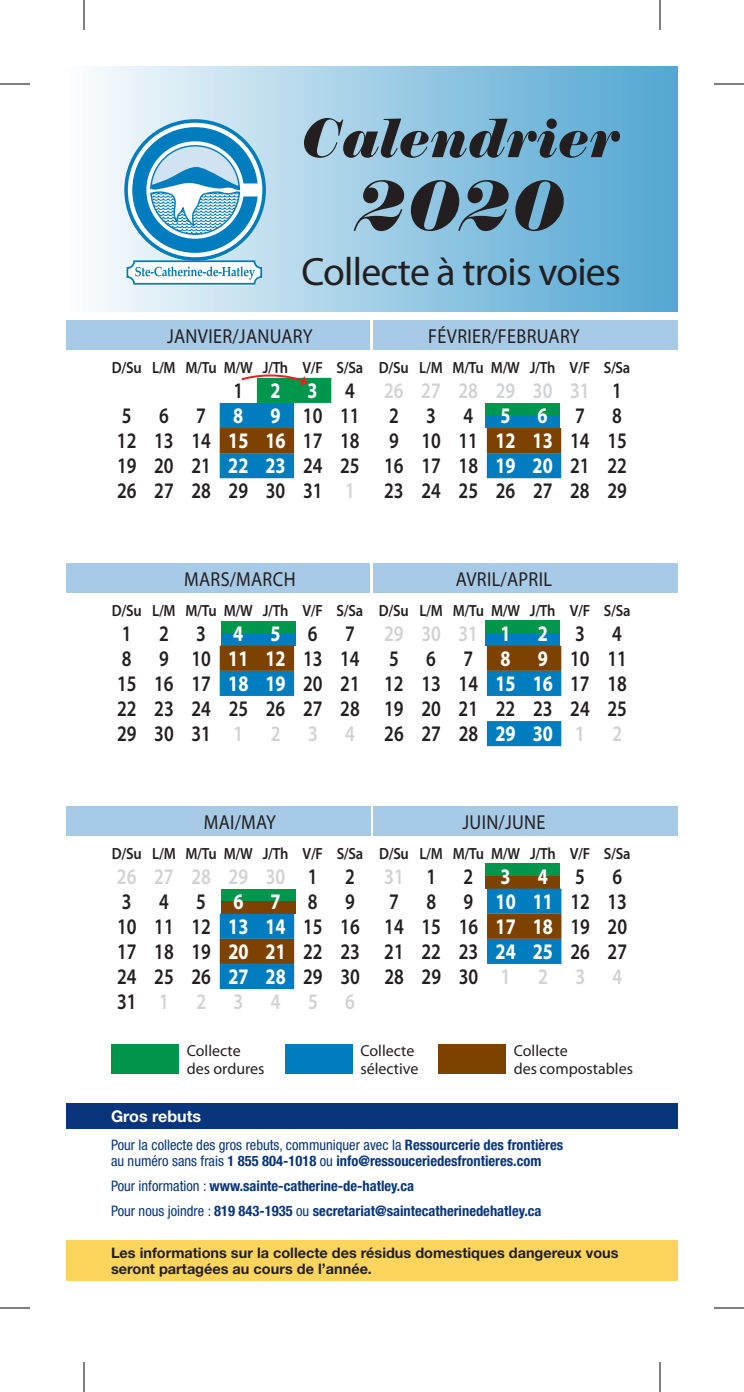
<style>
.page{position:relative;width:744px;height:1392px;background:#fff}
.page>*{position:absolute;margin:0;border:0;box-sizing:border-box;transform-origin:0 0}
.t1{font:italic 71px "Normande BT";color:#231f20}
.t2{font:italic 54.2px "Normande BT";color:#231f20}
.t3{font:39.6px "Myriad Pro";letter-spacing:-.02em;color:#231f20}
.t4{font:600 22.2px/25px "Myriad Pro";color:#231f20;scale:.82 1}
.t5{font:20.2px "Myriad Pro";letter-spacing:.02em;color:#231f20;scale:.9 1}
.t6{font:600 16.2px "Myriad Pro";letter-spacing:-.025em;color:#231f20;scale:.9 1}
.t7{font:700 16.2px "Helvetica Neue LT Std";color:#fff}
.t8{font:16px/17.8px "Myriad Pro";color:#231f20}
.t9{font:700 condensed 14.4px/16.2px "Helvetica Neue LT Std";color:#08357c}
.t10{font:700 14.4px/16.2px "Helvetica Neue LT Std";color:#231f20}
.s1{font-weight:700;color:#fff}
.s2{color:#d1d2d4}
.s3{font-weight:400}
</style>
<div class="page">
<div style="left:221px;top:621px;width:75px;height:12px;background:#00964c"></div>
<div style="left:221px;top:633px;width:75px;height:13px;background:#007dbe"></div>
<div style="left:486px;top:621px;width:74px;height:12px;background:#00964c"></div>
<div style="left:486px;top:633px;width:74px;height:13px;background:#007dbe"></div>
<svg style="left:220px;top:646px;width:74px;height:50px;background:#3f6060"></svg>
<div style="left:66px;top:564px;width:304px;height:29px;background:#a7cae7"></div>
<svg style="left:487px;top:646px;width:74px;height:100px"></svg>
<div style="left:374px;top:564px;width:304px;height:29px;background:#a7cae7"></div>
<div style="left:485px;top:403px;width:75px;height:13px;background:#00964c"></div>
<div style="left:485px;top:416px;width:75px;height:12px;background:#007dbe"></div>
<svg style="left:487px;top:428px;width:74px;height:50px;background:#3f5f5f"></svg>
<div style="left:374px;top:321px;width:304px;height:29px;background:#a7cae7"></div>
<div style="left:66px;top:321px;width:304px;height:29px;background:#a7cae7"></div>
<div style="left:221px;top:889px;width:75px;height:12px;background:#00964c"></div>
<div style="left:221px;top:901px;width:75px;height:13px;background:#7e4200"></div>
<div style="left:486px;top:864px;width:74px;height:12px;background:#00964c"></div>
<div style="left:486px;top:876px;width:74px;height:13px;background:#7e4200"></div>
<svg style="left:220px;top:914px;width:74px;height:75px;background:#2a697e"></svg>
<div style="left:66px;top:807px;width:304px;height:29px;background:#a7cae7"></div>
<svg style="left:487px;top:889px;width:74px;height:75px;background:#2b697e"></svg>
<div style="left:374px;top:807px;width:304px;height:29px;background:#a7cae7"></div>
<svg style="left:220px;top:374px;width:111px;height:104px"></svg>
<div style="left:111px;top:1045px;width:68px;height:29px;background:#00964c"></div>
<div style="left:285px;top:1045px;width:67px;height:29px;background:#007dbe"></div>
<div style="left:438px;top:1045px;width:68px;height:29px;background:#7e4200"></div>
<div style="left:66px;top:1103px;width:612px;height:26px;background:#08357c"></div>
<div style="left:66px;top:1240px;width:612px;height:41px;background:#fed55c"></div>
<div style="left:66px;top:66px;width:612px;height:246px;background:linear-gradient(to right,#fafcfd,#4fa5d2)"></div>
<div style="left:124px;top:119px;width:142px;height:142px;border:4px solid #007dbe;border-radius:50%"></div>
<svg style="left:130px;top:126px;width:130px;height:160px"></svg>
<div style="left:127px;top:260px;width:135px;height:25px;border:2px solid #007dbe;border-radius:7px"></div>
<hr style="left:0;top:84px;width:30px;height:1px;background:#000">
<hr style="left:714px;top:84px;width:30px;height:1px;background:#000">
<hr style="left:0;top:1308px;width:30px;height:1px;background:#000">
<hr style="left:714px;top:1308px;width:30px;height:1px;background:#000">
<hr style="left:84px;top:0;width:1px;height:30px;background:#000">
<hr style="left:84px;top:1362px;width:1px;height:30px;background:#000">
<hr style="left:660px;top:0;width:1px;height:30px;background:#000">
<hr style="left:660px;top:1362px;width:1px;height:30px;background:#000">
<h2 class="t2" style="left:302px;top:105px;width:319px">Calendrier</h2>
<h1 class="t1" style="left:357px;top:161px;width:210px">2020</h1>
<h3 class="t3" style="left:301px;top:247px;width:321px">Collecte à trois voies</h3>
<p class="t5" style="left:167px;top:324px;width:163px">Janvier/January</p>
<p class="t6" style="left:112px;top:357px;width:281px">D/Su L/M M/Tu M/W J/Th V/F S/Sa</p>
<p class="t4" style="left:117px;top:377px;width:298px;text-indent:116px">1<span class="s1">23</span>4<br>5 6 7 <span class="s1">8 9</span>1011<br>12 13 14 <span class="s1">15 16</span> 17 18<br>19 20 21 <span class="s1">22 23</span> 24 25<br>26 27 28 29 30 31 <span class="s2">1</span></p>
<p class="t5" style="left:428px;top:324px;width:170px">Février/February</p>
<p class="t6" style="left:379px;top:357px;width:281px">D/Su L/M M/Tu M/W J/Th V/F S/Sa</p>
<p class="t4" style="left:384px;top:377px;width:298px"><span class="s2">26 27 28 29 30 31</span> 1<br>234<span class="s1">56</span>78<br>9 10 11 <span class="s1">12 13</span> 14 15<br>16 17 18 <span class="s1">19 20</span> 21 22<br>23 24 25 26 27 28 29</p>
<p class="t5" style="left:184px;top:567px;width:125px">Mars/March</p>
<p class="t6" style="left:112px;top:600px;width:281px">D/Su L/M M/Tu M/W J/Th V/F S/Sa</p>
<p class="t4" style="left:117px;top:620px;width:298px">123<span class="s1">45</span>67<br>8 9 10<span class="s1">1112</span>1314<br>15 16 17 <span class="s1">18 19</span> 20 21<br>22 23 24 25 26 27 28<br>293031 <span class="s2">1 2 3 4</span></p>
<p class="t5" style="left:456px;top:567px;width:108px">Avril/April</p>
<p class="t6" style="left:379px;top:600px;width:281px">D/Su L/M M/Tu M/W J/Th V/F S/Sa</p>
<p class="t4" style="left:384px;top:620px;width:298px"><span class="s2">293031</span> <span class="s1">1 2</span> 3 4<br>5 6 7 <span class="s1">8 9</span>1011<br>12 13 14 <span class="s1">15 16</span> 17 18<br>19 20 21 22 23 24 25<br>262728<span class="s1">2930</span> <span class="s2">1 2</span></p>
<p class="t5" style="left:204px;top:810px;width:82px">Mai/May</p>
<p class="t6" style="left:112px;top:843px;width:281px">D/Su L/M M/Tu M/W J/Th V/F S/Sa</p>
<p class="t4" style="left:117px;top:863px;width:298px"><span class="s2">2627282930</span> 1 2<br>345<span class="s1">67</span>89<br>10 11 12 <span class="s1">13 14</span> 15 16<br>17 18 19 <span class="s1">20 21</span> 22 23<br>24 25 26 <span class="s1">27 28</span> 29 30<br>31<span class="s2">123456</span></p>
<p class="t5" style="left:462px;top:810px;width:94px">Juin/June</p>
<p class="t6" style="left:379px;top:843px;width:281px">D/Su L/M M/Tu M/W J/Th V/F S/Sa</p>
<p class="t4" style="left:384px;top:863px;width:298px"><span class="s2">31</span>12<span class="s1">34</span>56<br>7 8 9 <span class="s1">1011</span>1213<br>14 15 16 <span class="s1">17 18</span> 19 20<br>21 22 23 <span class="s1">24 25</span> 26 27<br>282930 <span class="s2">1 2 3 4</span></p>
<p class="t8" style="left:187px;top:1042px;width:79px">Collecte des ordures</p>
<p class="t8" style="left:360px;top:1042px;width:59px">Collecte sélective</p>
<p class="t8" style="left:514px;top:1042px;width:121px">Collecte<br>des compostables</p>
<p class="t7" style="left:111px;top:1106px;width:92px">Gros rebuts</p>
<p class="t9" style="left:111px;top:1137px;width:454px"><span class="s3">Pour la collecte des gros rebuts, communiquer avec la</span> Ressourcerie des frontières <span class="s3">au numéro sans frais</span> 1 855 804-1018 <span class="s3">ou</span> info@ressouceriedesfrontieres.com</p>
<p class="t9" style="left:111px;top:1173px;width:432px;line-height:25.2px"><span class="s3">Pour information :</span> www.sainte-catherine-de-hatley.ca<br><span class="s3">Pour nous joindre :</span> 819 843-1935 <span class="s3">ou</span> secretariat@saintecatherinedehatley.ca</p>
<p class="t10" style="left:111px;top:1244px;width:509px">Les informations sur la collecte des résidus domestiques dangereux vous seront partagées au cours de l’année.</p>
</div>
